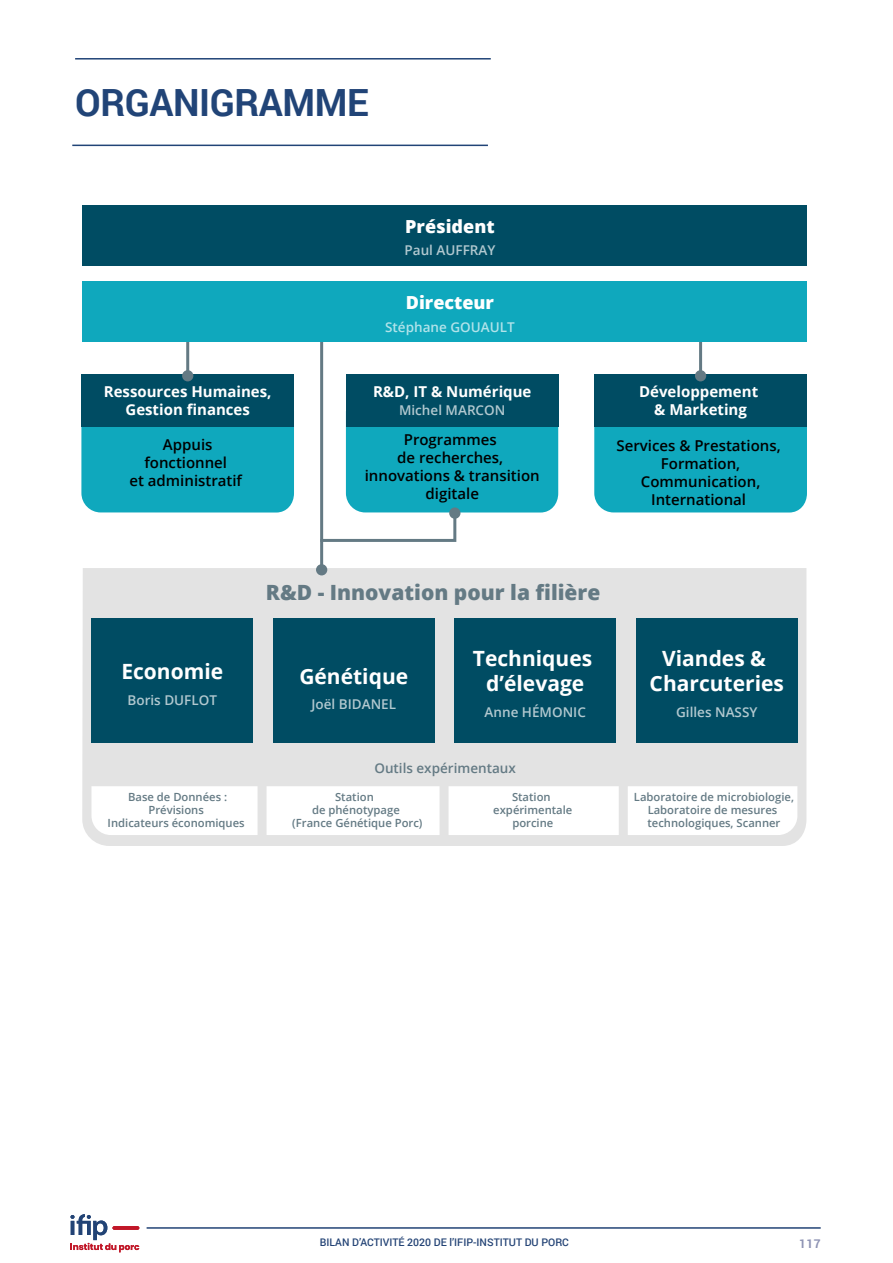
<style>
.page{position:relative;width:893px;height:1263px;background:#fff}
.page>*{position:absolute;margin:0;border:0;box-sizing:border-box;transform-origin:0 0}
.titre_niv1{font:700 37.5px "Roboto";letter-spacing:-.01em;color:#214477}
.t1{font:700 21px/25.5px "Open Sans";color:#fff;text-align:center}
.t2{font:800 21px "Open Sans";color:#647a84}
.t3{font:800 18px "Open Sans";color:#fff}
.t4{font:600 15px/18px "Open Sans";color:#000;text-align:center}
.t5{font:700 15px/18px "Open Sans";color:#fff;text-align:center}
.t6{font:600 13.5px "Open Sans";color:rgb(255 255 255/.7)}
.t7{font:600 13.5px "Open Sans";color:#647a84}
.t8{font:600 13.5px "Open Sans";color:rgb(255 255 255/.68)}
.t9{font:700 12px "Roboto";color:#8e93b4}
.t10{font:600 11.25px/12.6px "Open Sans";color:#647a84;text-align:center}
.t11{font:500 10.5px "Roboto";color:#234375}
</style>
<div class="page">
<hr style="left:147px;top:1227px;width:674px;height:2px;background:#234375">
<svg style="left:71px;top:1214px;width:68px;height:38px"></svg>
<hr style="left:113px;top:1226px;width:26px;height:4px;background:#c11728;border-radius:2px">
<div style="left:82px;top:568px;width:724px;height:278px;background:#e3e3e3"></div>
<div style="left:82px;top:205px;width:724px;height:60px;background:#004c63"></div>
<svg style="left:444px;top:374px;width:12px;height:1px"></svg>
<div style="left:594px;top:427px;width:213px;height:85px;background:#0fa8bd"></div>
<div style="left:594px;top:375px;width:213px;height:52px;background:#004c63"></div>
<hr style="left:320px;top:329px;width:3px;height:241px;background:#647a84">
<div style="left:316px;top:564px;width:11px;height:11px;background:#647a84;border-radius:50%"></div>
<svg style="left:91px;top:786px;width:706px;height:49px"></svg>
<div style="left:346px;top:375px;width:212px;height:52px;background:#004c63"></div>
<div style="left:81px;top:427px;width:213px;height:85px;background:#0fa8bd"></div>
<div style="left:81px;top:375px;width:213px;height:52px;background:#004c63"></div>
<hr style="left:186px;top:331px;width:3px;height:45px;background:#647a84">
<div style="left:182px;top:370px;width:11px;height:11px;background:#647a84;border-radius:50%"></div>
<hr style="left:699px;top:330px;width:3px;height:46px;background:#647a84">
<div style="left:695px;top:370px;width:11px;height:11px;background:#647a84;border-radius:50%"></div>
<div style="left:273px;top:618px;width:162px;height:125px;background:#004c63"></div>
<div style="left:454px;top:618px;width:162px;height:125px;background:#004c63"></div>
<div style="left:636px;top:618px;width:162px;height:125px;background:#004c63"></div>
<div style="left:91px;top:618px;width:162px;height:125px;background:#004c63"></div>
<svg style="left:320px;top:411px;width:238px;height:132px"></svg>
<div style="left:449px;top:507px;width:11px;height:12px;background:#647a84;border-radius:50%"></div>
<div style="left:82px;top:282px;width:724px;height:60px;background:#0fa8bd"></div>
<div style="left:258px;top:753px;width:9px;height:83px;background:#e3e3e3"></div>
<div style="left:440px;top:753px;width:9px;height:83px;background:#e3e3e3"></div>
<div style="left:619px;top:775px;width:9px;height:61px;background:#e3e3e3"></div>
<hr style="left:72px;top:145px;width:416px;height:1px;background:#214477">
<hr style="left:75px;top:58px;width:416px;height:2px;background:#214477">
<p class="titre_niv1" style="left:75px;top:76px;width:295px">ORGANIGRAMME</p>
<h3 class="t3" style="left:405px;top:212px;width:91px">Président</h3>
<p class="t6" style="left:405px;top:241px;width:92px">Paul AUFFRAY</p>
<h3 class="t3" style="left:406px;top:289px;width:90px">Directeur</h3>
<p class="t8" style="left:385px;top:318px;width:131px">Stéphane GOUAULT</p>
<h3 class="t5" style="left:373px;top:382px;width:160px">R&amp;D, IT &amp; Numérique</h3>
<p class="t6" style="left:399px;top:401px;width:108px">Michel MARCON</p>
<h3 class="t5" style="left:104px;top:382px;width:169px">Ressources Humaines,<br>Gestion finances</h3>
<h3 class="t5" style="left:639px;top:382px;width:121px">Développement &amp; Marketing</h3>
<h3 class="t4" style="left:129px;top:435px;width:114px">Appuis fonctionnel<br>et administratif</h3>
<p class="t4" style="left:365px;top:430px;width:176px">Programmes<br>de recherches, innovations &amp; transition digitale</p>
<p class="t4" style="left:617px;top:436px;width:166px">Services &amp; Prestations,<br>Formation,<br>Communication,<br>International</p>
<h2 class="t1" style="left:121px;top:658px;width:103px">Economie</h2>
<p class="t6" style="left:128px;top:691px;width:91px">Boris DUFLOT</p>
<p class="t2" style="left:266px;top:576px;width:336px">R&amp;D - Innovation pour la filière</p>
<h2 class="t1" style="left:299px;top:663px;width:110px">Génétique</h2>
<p class="t6" style="left:311px;top:695px;width:86px">Joël BIDANEL</p>
<h2 class="t1" style="left:473px;top:645px;width:121px">Techniques d’élevage</h2>
<p class="t6" style="left:485px;top:703px;width:103px">Anne HÉMONIC</p>
<p class="t7" style="left:374px;top:759px;width:143px">Outils expérimentaux</p>
<h2 class="t1" style="left:650px;top:645px;width:136px">Viandes &amp;<br>Charcuteries</h2>
<p class="t6" style="left:676px;top:703px;width:83px">Gilles NASSY</p>
<p class="t10" style="left:108px;top:791px;width:139px">Base de Données :<br>Prévisions<br>Indicateurs économiques</p>
<p class="t10" style="left:493px;top:791px;width:81px">Station expérimentale porcine</p>
<p class="t10" style="left:634px;top:791px;width:162px">Laboratoire de microbiologie,<br>Laboratoire de mesures technologiques, Scanner</p>
<p class="t10" style="left:292px;top:791px;width:132px">Station<br>de phénotypage (France Génétique Porc)</p>
<p class="t11" style="left:320px;top:1235px;width:251px">BILAN D’ACTIVITÉ 2020 DE l’IFIP-INSTITUT DU PORC</p>
<p class="t9" style="left:799px;top:1235px;width:23px">117</p>
</div>
